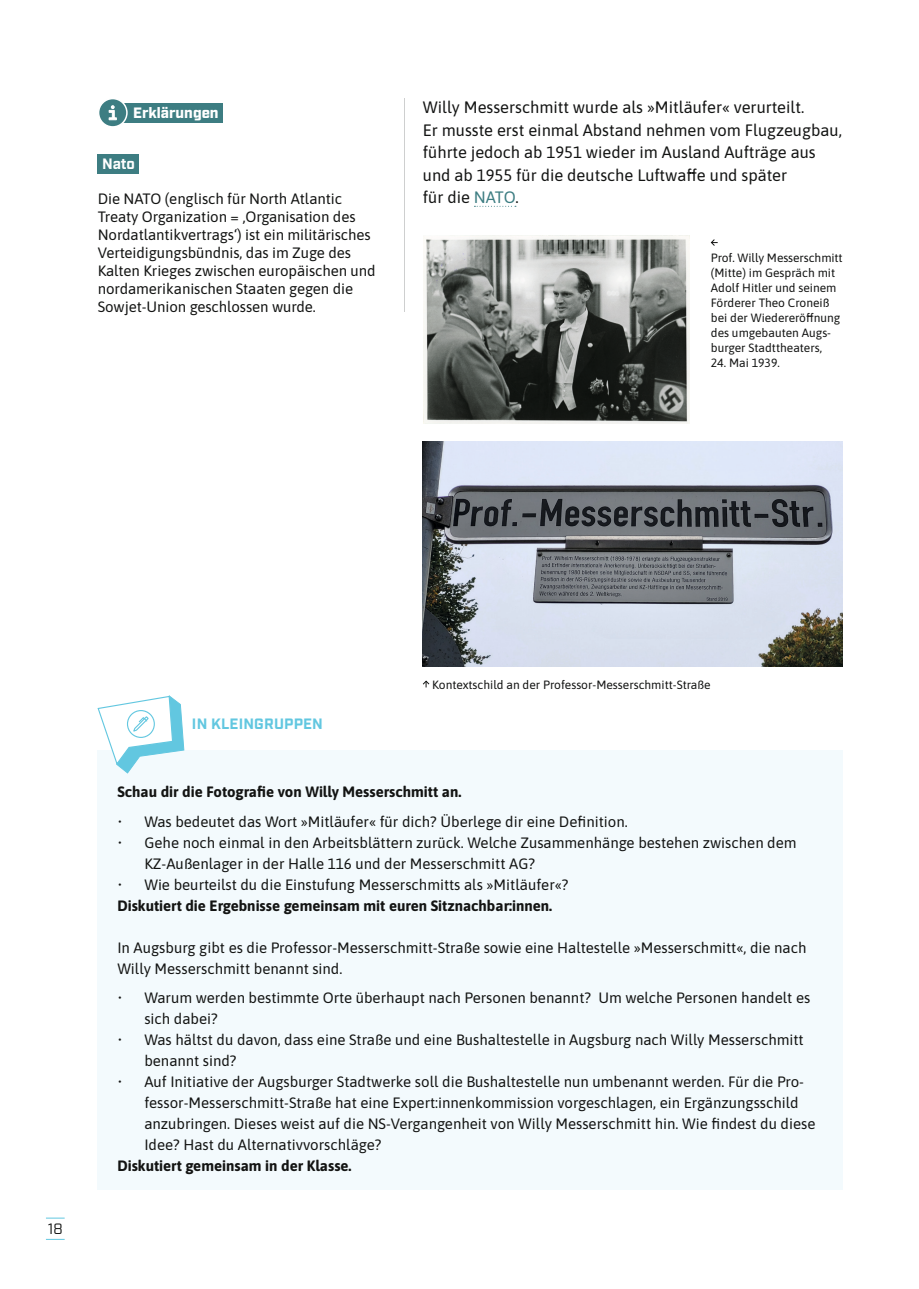
<style>
.page{position:relative;width:919px;height:1289px;background:#fff}
.page>*{position:absolute;margin:0;border:0;box-sizing:border-box;transform-origin:0 0}
.t1{font:16.5px/22.5px "Asap";color:#131413}
.t2{font:15px/21px "Asap";color:#131413}
.t3{font:700 15px "Asap";color:#131413}
.t4{font:700 15px "Industry";letter-spacing:.01em;color:#62c7e0}
.t5{font:900 15px "Industry";color:#fff}
.t6{font:700 15px "Industry";color:#fff}
.t7{font:15px "Industry";color:#131413}
.t8{font:12px/15px "Asap";color:#131413}
.s1{color:#3d7d82}
</style>
<div class="page">
<svg style="left:46px;top:1217px;width:19px;height:1px"></svg>
<svg style="left:46px;top:1238px;width:19px;height:1px"></svg>
<svg style="left:474px;top:206px;width:42px;height:1px"></svg>
<img style="left:423px;top:236px;width:266px;height:187px">
<svg style="left:710px;top:239px;width:7px;height:7px"></svg>
<div style="left:98px;top:154px;width:41px;height:19px;background:#3d7d82"></div>
<div style="left:122px;top:103px;width:101px;height:19px;background:#3d7d82"></div>
<div style="left:99px;top:99px;width:28px;height:28px;background:#3d7d82;border-radius:50%"></div>
<div style="left:98px;top:98px;width:30px;height:30px;border:2px solid #fff;border-radius:50%"></div>
<svg style="left:108px;top:105px;width:9px;height:15px"></svg>
<div style="left:97px;top:750px;width:745px;height:440px;background:#f3fafd"></div>
<svg style="left:97px;top:695px;width:87px;height:78px"></svg>
<div style="left:127px;top:710px;width:28px;height:28px;border:1px solid #62c7e0;border-radius:50%"></div>
<svg style="left:422px;top:680px;width:8px;height:7px"></svg>
<hr style="left:404px;top:98px;width:1px;height:213px;background:#cecfcf">
<img style="left:423px;top:441px;width:419px;height:225px">
<p class="t5" style="left:133px;top:104px;width:87px">Erklärungen</p>
<p class="t6" style="left:102px;top:155px;width:34px">Nato</p>
<p class="t2" style="left:98px;top:188px;width:279px;line-height:18px">Die NATO (englisch für North Atlantic Treaty Organization = ‚Organisation des Nordatlantikvertrags‘) ist ein militärisches Verteidigungsbündnis, das im Zuge des Kalten Krieges zwischen europäischen und nordamerikanischen Staaten gegen die Sowjet-Union geschlossen wurde.</p>
<p class="t1" style="left:423px;top:95px;width:420px">Willy Messerschmitt wurde als »Mitläufer« verurteilt.<br>Er musste erst einmal Abstand nehmen vom Flugzeugbau, führte jedoch ab 1951 wieder im Ausland Aufträge aus und ab 1955 für die deutsche Luftwaffe und später<br>für die <span class="s1">NATO</span>.</p>
<p class="t8" style="left:710px;top:249px;width:133px">Prof. Willy Messerschmitt (Mitte) im Gespräch mit<br>Adolf Hitler und seinem<br>Förderer Theo Croneiß bei der Wiedereröffnung des umgebauten Augs&shy;burger Stadttheaters,</p>
<p class="t8" style="left:710px;top:354px;width:70px">24. Mai 1939.</p>
<p class="t7" style="left:48px;top:1220px;width:16px">18</p>
<p class="t4" style="left:192px;top:715px;width:132px">IN KLEINGRUPPEN</p>
<p class="t8" style="left:432px;top:676px;width:280px">Kontextschild an der Professor-Messerschmitt-Straße</p>
<p class="t3" style="left:117px;top:781px;width:345px">Schau dir die Fotografie von Willy Messerschmitt an.</p>
<p class="t2" style="left:117px;top:810px;width:512px">• Was bedeutet das Wort »Mitläufer« für dich? Überlege dir eine Definition.</p>
<p class="t2" style="left:144px;top:831px;width:653px;text-indent:-27px">• Gehe noch einmal in den Arbeitsblättern zurück. Welche Zusammenhänge bestehen zwischen dem<br>KZ-Außenlager in der Halle 116 und der Messerschmitt AG?</p>
<p class="t2" style="left:117px;top:873px;width:452px">• Wie beurteilst du die Einstufung Messerschmitts als »Mitläufer«?</p>
<p class="t3" style="left:117px;top:894px;width:436px">Diskutiert die Ergebnisse gemeinsam mit euren Sitznachbar:innen.</p>
<p class="t2" style="left:117px;top:936px;width:690px">In Augsburg gibt es die Professor-Messerschmitt-Straße sowie eine Haltestelle »Messerschmitt«, die nach<br>Willy Messerschmitt benannt sind.</p>
<p class="t2" style="left:144px;top:986px;width:667px;text-indent:-27px">• Warum werden bestimmte Orte überhaupt nach Personen benannt? Um welche Personen handelt es sich dabei?</p>
<p class="t2" style="left:144px;top:1028px;width:661px;text-indent:-27px">• Was hältst du davon, dass eine Straße und eine Bushaltestelle in Augsburg nach Willy Messerschmitt benannt sind?</p>
<p class="t2" style="left:144px;top:1070px;width:672px;text-indent:-27px">• Auf Initiative der Augsburger Stadtwerke soll die Bushaltestelle nun umbenannt werden. Für die Pro&shy;fessor-Messerschmitt-Straße hat eine Expert:innenkommission vorgeschlagen, ein Ergänzungsschild anzubringen. Dieses weist auf die NS-Vergangenheit von Willy Messerschmitt hin. Wie findest du diese Idee? Hast du Alternativvorschläge?</p>
<p class="t3" style="left:117px;top:1155px;width:236px">Diskutiert gemeinsam in der Klasse.</p>
</div>
